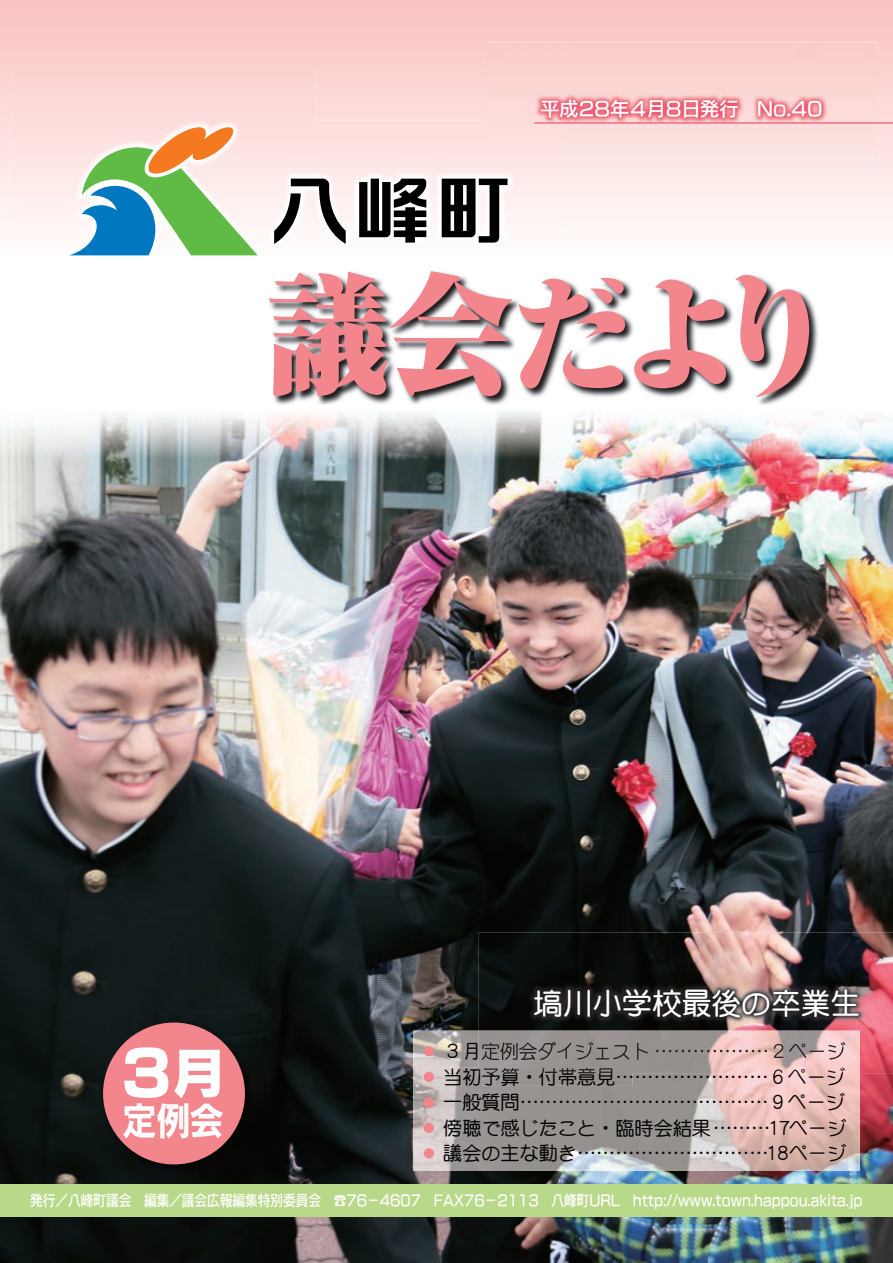
<style>
.page{position:relative;width:893px;height:1263px;background:#fff}
.page>*{position:absolute;margin:0;border:0;box-sizing:border-box;transform-origin:0 0}
.t1{font:59.55px "New Rodin Pro EB";color:#fff}
.t2{font:37.2px "New Rodin Pro B";color:#fff;scale:.9 1}
.t3{font:29.7px "DF Maru Gothic Pro 5 W7";color:#fff}
.t4{font:19.2px/25.5px "DF Maru Gothic Pro 5 W5";color:#000;text-align:justify}
.t5{font:19.2px "New Rodin Pro DB";letter-spacing:-.01em;color:#fff}
.t6{font:14.85px "New Rodin Pro DB";color:#fff;scale:.85 1}
.s1{font-size:53.1px}
.s2{font-family:"DFHS Gothic R Pro 5 W3"}
</style>
<div class="page">
<img style="left:0;top:412px;width:893px;height:851px">
<svg style="left:0;top:0;width:893px;height:220px;background:#fad2d1"></svg>
<div style="left:0;top:1184px;width:893px;height:33px;background:#b8d989"></div>
<img style="left:413px;top:1031px;width:447px;height:140px">
<img style="left:465px;top:1042px;width:13px;height:18px">
<img style="left:445px;top:1068px;width:188px;height:18px">
<img style="left:773px;top:1074px;width:72px;height:11px">
<img style="left:485px;top:43px;width:393px;height:132px">
<img style="left:316px;top:120px;width:250px;height:118px">
<div style="left:485px;top:120px;width:81px;height:55px;background:#fde3e2"></div>
<img style="left:11px;top:69px;width:305px;height:187px">
<div style="left:424px;top:1046px;width:10px;height:10px;background:#f3858d;border-radius:50%"></div>
<div style="left:424px;top:1072px;width:10px;height:10px;background:#f3858d;border-radius:50%"></div>
<div style="left:424px;top:1097px;width:10px;height:10px;background:#f3858d;border-radius:50%"></div>
<div style="left:424px;top:1123px;width:10px;height:10px;background:#f3858d;border-radius:50%"></div>
<div style="left:424px;top:1148px;width:10px;height:10px;background:#f3858d;border-radius:50%"></div>
<img style="left:273px;top:274px;width:545px;height:131px">
<svg style="left:269px;top:271px;width:243px;height:125px"></svg>
<svg style="left:519px;top:278px;width:106px;height:110px"></svg>
<svg style="left:634px;top:280px;width:92px;height:108px"></svg>
<svg style="left:735px;top:275px;width:74px;height:122px"></svg>
<svg style="left:274px;top:179px;width:72px;height:65px"></svg>
<svg style="left:359px;top:179px;width:67px;height:64px"></svg>
<svg style="left:442px;top:179px;width:65px;height:64px"></svg>
<svg style="left:69px;top:124px;width:189px;height:131px"></svg>
<img style="left:95px;top:1014px;width:167px;height:168px">
<div style="left:103px;top:1022px;width:142px;height:142px;background:#f3858d;border-radius:50%"></div>
<hr style="left:534px;top:122px;width:359px;height:2px;background:#f05972">
<img style="left:478px;top:933px;width:415px;height:141px">
<img style="left:478px;top:1031px;width:382px;height:43px">
<img style="left:482px;top:1042px;width:147px;height:18px">
<img style="left:637px;top:1043px;width:11px;height:17px">
<img style="left:656px;top:1042px;width:189px;height:17px">
<img style="left:613px;top:1068px;width:20px;height:6px">
<img style="left:478px;top:1068px;width:135px;height:6px">
<img style="left:773px;top:1067px;width:72px;height:7px">
<p class="t5" style="left:541px;top:92px;width:284px">平成28年４月８日発行 No.40</p>
<h1 class="t1" style="left:122px;top:1021px;width:104px">3<span class="s1">月</span></h1>
<h2 class="t2" style="left:123px;top:1089px;width:113px">定例会</h2>
<h3 class="t3" style="left:533px;top:981px;width:329px">塙川小学校最後の卒業生</h3>
<p class="t4" style="left:443px;top:1064px;width:404px">当初予算・付帯意見……………………６ページ一般質問…………………………………９ページ傍聴で感じたこと・臨時会結果………17ページ議会の主な動き…………………………18ページ</p>
<p class="t6" style="left:30px;top:1188px;width:981px">発行／八峰町議会　編集／議会広報編集特別委員会　<span class="s2">☎</span>76－4607　FAX76－2113　八峰町URL　http://www.town.happou.akita.jp</p>
</div>
